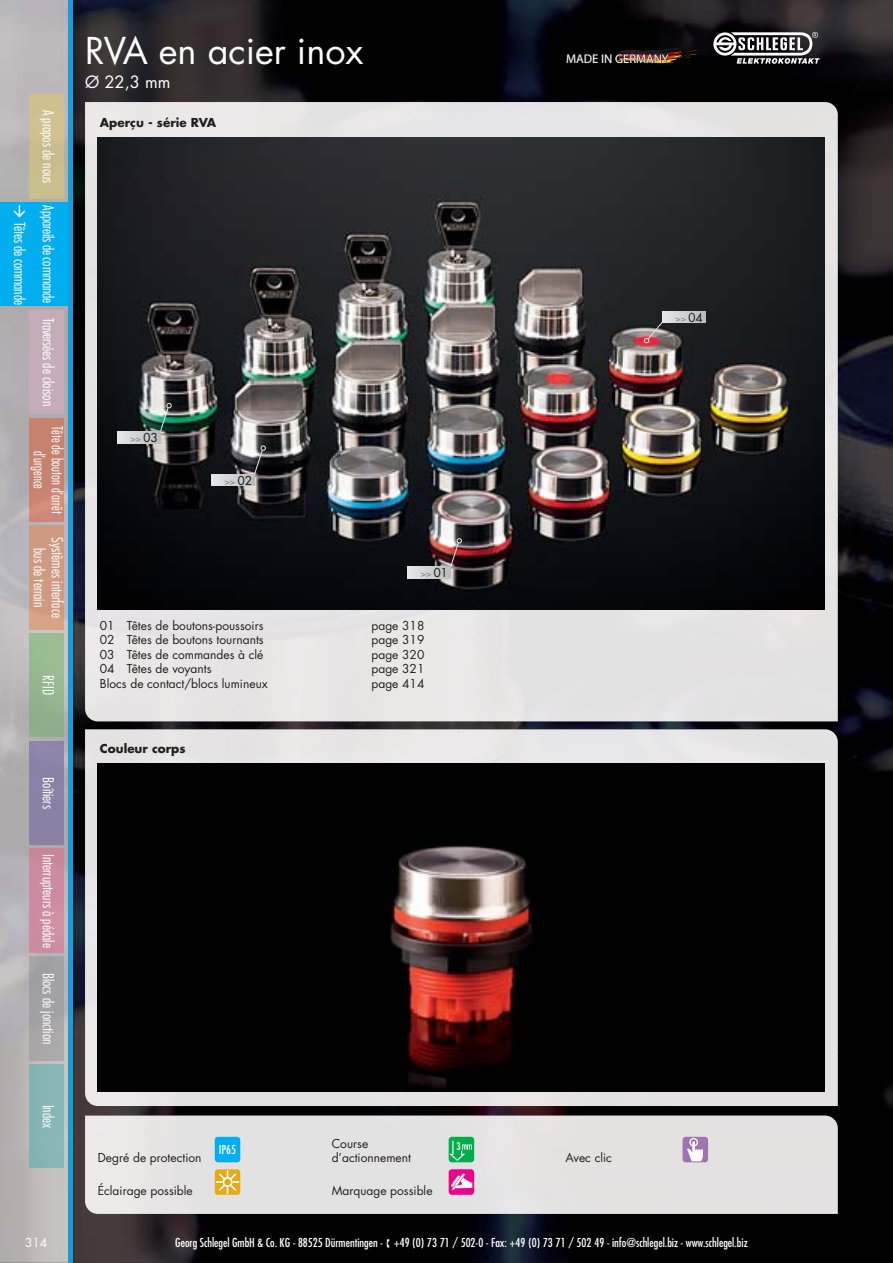
<style>
.page{position:relative;width:893px;height:1263px;background:#fff}
.page>*{position:absolute;margin:0;border:0;box-sizing:border-box;transform-origin:0 0}
.t1{font:36px "Futura Std";color:#fff}
.t2{font:16.5px "Futura Std";color:#fff}
.t3{font:300 condensed 15px/28.8px "Futura Std";color:#fff;text-align:right}
.t4{font:300 condensed 15px/18px "Futura Std";color:#fff;text-align:center;scale:.92 1}
.t5{font:12.6px "Myriad Pro";color:#fff}
.t6{font:12px/14.4px "Futura Std";color:#231f20}
.t7{font:condensed 12px "Futura Std";color:#fff}
.t8{font:700 12px "Futura Std";color:#231f20}
.t9{font:12px "Futura Std";color:#fff}
.t10{font:condensed 10.2px "Futura Std";color:#fff}
.t11{font:500 9px "Futura Std";color:#808285}
.s1{font-size:12px;color:#231f20}
</style>
<div class="page">
<img style="left:0;top:0;width:893px;height:1263px">
<svg style="left:713px;top:32px;width:107px;height:32px"></svg>
<svg style="left:566px;top:46px;width:136px;height:21px;background:#1b100b"></svg>
<div style="left:0;top:202px;width:68px;height:104px;background:#00aeef"></div>
<img style="left:30px;top:957px;width:34px;height:103px">
<div style="left:30px;top:741px;width:34px;height:104px;background:#8a81a5"></div>
<div style="left:30px;top:1064px;width:34px;height:104px;background:#85b7b5"></div>
<img style="left:30px;top:526px;width:34px;height:103px">
<div style="left:30px;top:310px;width:34px;height:104px;background:#c6acba"></div>
<img style="left:30px;top:849px;width:34px;height:103px">
<img style="left:30px;top:418px;width:34px;height:104px">
<hr style="left:68px;top:0;width:4px;height:1263px;background:#179dd9">
<div style="left:30px;top:95px;width:34px;height:103px;background:#cbbe8d"></div>
<img style="left:30px;top:634px;width:34px;height:103px">
<div style="left:85px;top:102px;width:753px;height:619px;background:#e6e4e5"></div>
<img style="left:98px;top:138px;width:726px;height:472px">
<svg style="left:449px;top:538px;width:13px;height:31px"></svg>
<svg style="left:407px;top:567px;width:44px;height:11px"></svg>
<svg style="left:643px;top:318px;width:23px;height:26px"></svg>
<svg style="left:662px;top:311px;width:43px;height:12px"></svg>
<svg style="left:253px;top:446px;width:13px;height:30px"></svg>
<svg style="left:211px;top:474px;width:44px;height:12px"></svg>
<svg style="left:159px;top:403px;width:13px;height:31px"></svg>
<svg style="left:117px;top:432px;width:44px;height:11px"></svg>
<div style="left:85px;top:729px;width:753px;height:377px;background:#e5e3e3"></div>
<img style="left:98px;top:763px;width:726px;height:328px">
<div style="left:85px;top:1116px;width:753px;height:98px;background:#e4e2e2"></div>
<div style="left:215px;top:1137px;width:25px;height:25px;background:#00aeef;border-radius:3px"></div>
<div style="left:449px;top:1137px;width:25px;height:25px;background:#00ad4b;border-radius:3px"></div>
<svg style="left:448px;top:1140px;width:24px;height:22px"></svg>
<div style="left:682px;top:1137px;width:26px;height:25px;background:#9f74b3;border-radius:3px"></div>
<svg style="left:687px;top:1139px;width:16px;height:22px"></svg>
<div style="left:215px;top:1169px;width:25px;height:26px;background:#e8a917;border-radius:3px"></div>
<svg style="left:216px;top:1171px;width:23px;height:22px"></svg>
<div style="left:449px;top:1169px;width:25px;height:26px;background:#ec008c;border-radius:3px"></div>
<svg style="left:451px;top:1173px;width:21px;height:18px"></svg>
<p class="t3" style="left:62px;top:110px;width:75px;rotate:90deg">A propos de nous</p>
<p class="t3" style="left:62px;top:205px;width:101px;rotate:90deg">Appareils de commande<br>Têtes de commande</p>
<p class="t3" style="left:62px;top:318px;width:89px;rotate:90deg">Traversées de cloison</p>
<p class="t4" style="left:66px;top:426px;width:97px;rotate:90deg">Tête de bouton d’arrêt d’urgence</p>
<p class="t3" style="left:66px;top:537px;width:82px;line-height:18px;text-align:center;rotate:90deg">Systèmes interface bus de terrain</p>
<p class="t3" style="left:62px;top:675px;width:21px;rotate:90deg">RFID</p>
<p class="t3" style="left:62px;top:777px;width:33px;rotate:90deg">Boîtiers</p>
<p class="t3" style="left:62px;top:854px;width:95px;rotate:90deg">Interrupteurs à pédale</p>
<p class="t3" style="left:62px;top:973px;width:73px;rotate:90deg">Blocs de jonction</p>
<h1 class="t1" style="left:85px;top:34px;width:280px">RVA en acier inox</h1>
<h2 class="t2" style="left:85px;top:74px;width:87px">Ø 22,3 mm</h2>
<p class="t8" style="left:100px;top:117px;width:118px">Aperçu - série RVA</p>
<p class="t11" style="left:131px;top:435px;width:28px">&gt;&gt; <span class="s1">03</span></p>
<p class="t11" style="left:225px;top:477px;width:28px">&gt;&gt; <span class="s1">02</span></p>
<p class="t11" style="left:421px;top:570px;width:28px">&gt;&gt; <span class="s1">01</span></p>
<p class="t6" style="left:100px;top:619px;width:165px">01 Têtes de boutons-poussoirs</p>
<p class="t6" style="left:371px;top:619px;width:54px">page 318</p>
<p class="t6" style="left:100px;top:634px;width:165px">02 Têtes de boutons tournants</p>
<p class="t6" style="left:371px;top:634px;width:54px">page 319</p>
<p class="t6" style="left:100px;top:648px;width:165px">03 Têtes de commandes à clé</p>
<p class="t6" style="left:371px;top:648px;width:54px">page 320</p>
<p class="t6" style="left:100px;top:662px;width:113px">04 Têtes de voyants</p>
<p class="t6" style="left:371px;top:662px;width:54px">page 321</p>
<p class="t6" style="left:100px;top:677px;width:169px">Blocs de contact/blocs lumineux</p>
<p class="t6" style="left:371px;top:677px;width:54px">page 414</p>
<p class="t8" style="left:100px;top:743px;width:87px">Couleur corps</p>
<p class="t3" style="left:62px;top:1105px;width:25px;rotate:90deg">Index</p>
<p class="t6" style="left:98px;top:1151px;width:105px">Degré de protection</p>
<p class="t7" style="left:219px;top:1144px;width:19px">IP65</p>
<p class="t6" style="left:332px;top:1137px;width:81px">Course d’actionnement</p>
<p class="t10" style="left:456px;top:1141px;width:6px">3</p>
<p class="t6" style="left:98px;top:1184px;width:97px">Éclairage possible</p>
<p class="t6" style="left:332px;top:1184px;width:102px">Marquage possible</p>
<p class="t5" style="left:566px;top:54px;width:104px">MADE IN GERMANY</p>
<p class="t11" style="left:675px;top:314px;width:28px">&gt;&gt; <span class="s1">04</span></p>
<p class="t6" style="left:566px;top:1151px;width:48px">Avec clic</p>
<p class="t9" style="left:25px;top:1237px;width:24px">314</p>
<p class="t7" style="left:175px;top:1237px;width:574px">Georg Schlegel GmbH &amp; Co. KG - 88525 Dürmentingen - ▪ +49 (0) 73 71 / 502-0 - Fax: +49 (0) 73 71 / 502 49 - info@schlegel.biz - www.schlegel.biz</p>
</div>
